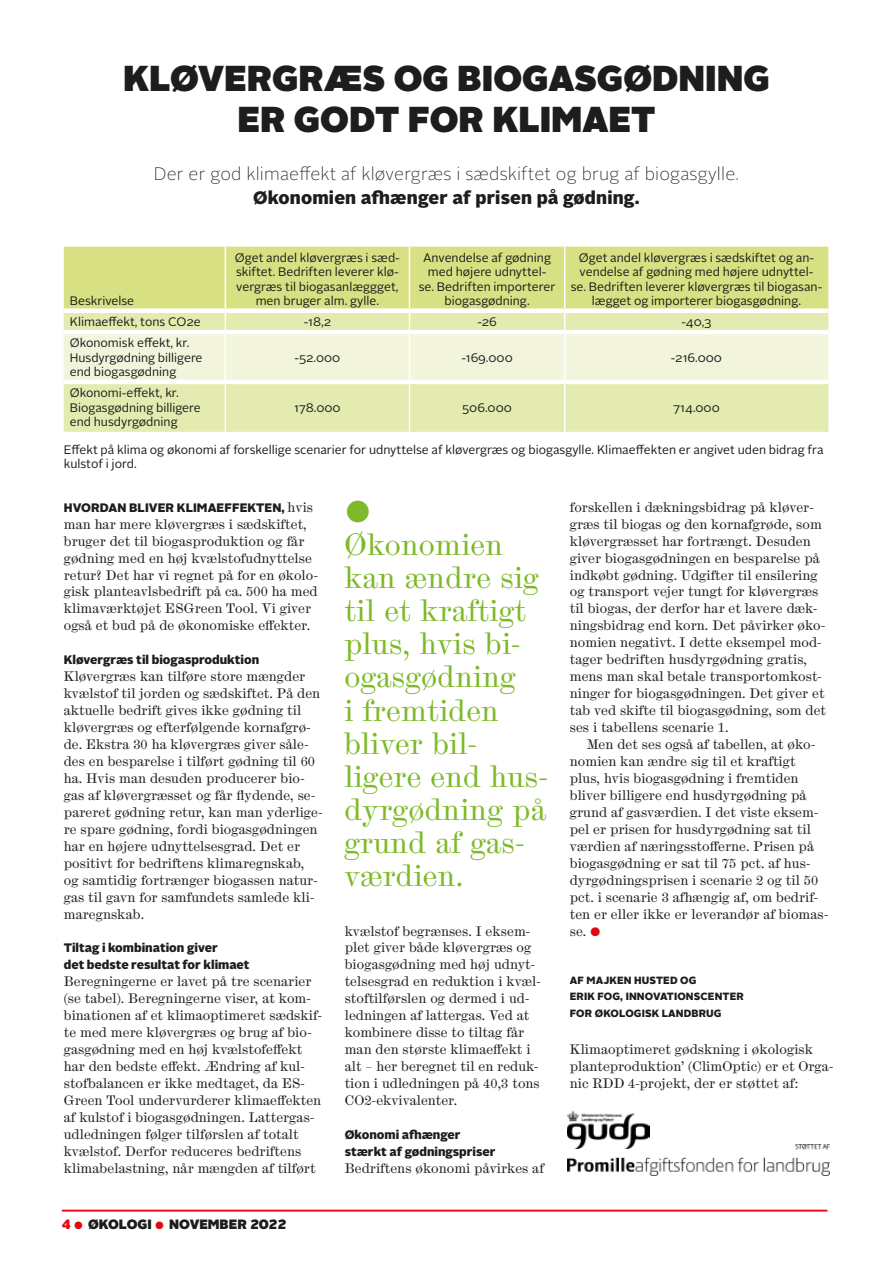
<style>
.page{position:relative;width:893px;height:1263px;background:#fff}
.page>*{position:absolute;margin:0;border:0;box-sizing:border-box;transform-origin:0 0}
.t1{font:900 36px/40.5px "Alright Sans";color:#1d1d1b;text-align:center}
.t2{font:30px/33px "Scotch Modern";letter-spacing:.01em;color:#7db928}
.t3{font:italic 100 30px "Alright Sans";color:#7db928}
.t4{font:100 18px "Alright Sans";letter-spacing:.01em;color:#1d1d1b}
.t5{font:900 18px "Alright Sans";letter-spacing:.01em;color:#1d1d1b}
.t6{font:900 13.5px "Alright Sans";color:#1d1d1b}
.t7{font:12.3px/17px "Scotch Micro";letter-spacing:.005em;color:#1d1d1b}
.t8{font:12.3px/14.2px "Alright Sans";color:#1d1d1b;text-align:center}
.t9{font:900 12.3px/17px "Alright Sans";color:#1d1d1b}
.t10{font:900 10.5px/16.5px "Alright Sans";letter-spacing:.01em;color:#1d1d1b}
.s1{font-family:"Scotch Micro";font-weight:400}
.s2{color:#e30613}
.s3{font-size:10.5px;color:#e30613}
</style>
<div class="page">
<hr style="left:62px;top:1210px;width:765px;height:1px;background:#e30613">
<div style="left:64px;top:247px;width:764px;height:61px;background:#d7e083"></div>
<div style="left:64px;top:384px;width:764px;height:48px;background:#e4ebb1"></div>
<hr style="left:225px;top:247px;width:1px;height:61px;background:#fff">
<hr style="left:409px;top:247px;width:1px;height:61px;background:#fff">
<hr style="left:564px;top:247px;width:1px;height:61px;background:#fff">
<svg style="left:64px;top:313px;width:764px;height:67px"></svg>
<hr style="left:225px;top:334px;width:1px;height:46px;background:#fff">
<hr style="left:409px;top:334px;width:1px;height:46px;background:#fff">
<hr style="left:564px;top:334px;width:1px;height:46px;background:#fff">
<hr style="left:225px;top:384px;width:1px;height:48px;background:#fff">
<hr style="left:409px;top:384px;width:1px;height:48px;background:#fff">
<hr style="left:564px;top:384px;width:1px;height:48px;background:#fff">
<hr style="left:64px;top:330px;width:161px;height:4px;background:#fff">
<hr style="left:225px;top:330px;width:184px;height:4px;background:#fff">
<hr style="left:409px;top:330px;width:156px;height:4px;background:#fff">
<hr style="left:565px;top:330px;width:263px;height:4px;background:#fff">
<img style="left:568px;top:1110px;width:82px;height:34px">
<img style="left:568px;top:1144px;width:261px;height:32px">
<h1 class="t1" style="left:123px;top:58px;width:648px">KLØVERGRÆS OG BIOGASGØDNING<br>ER GODT FOR KLIMAET</h1>
<h3 class="t4" style="left:154px;top:161px;width:587px">Der er god klimaeffekt af kløvergræs i sædskiftet og brug af biogasgylle.</h3>
<h3 class="t5" style="left:253px;top:184px;width:388px">Økonomien afhænger af prisen på gødning.</h3>
<p class="t8" style="left:70px;top:294px;width:66px">Beskrivelse</p>
<p class="t8" style="left:235px;top:251px;width:166px">Øget andel kløvergræs i sæd&shy;skiftet. Bedriften leverer klø&shy;vergræs til biogasanlæggget, men bruger alm. gylle.</p>
<p class="t8" style="left:419px;top:251px;width:138px">Anvendelse af gødning med højere udnyttel&shy;se. Bedriften importerer biogasgødning.</p>
<p class="t8" style="left:571px;top:251px;width:253px">Øget andel kløvergræs i sædskiftet og an&shy;vendelse af gødning med højere udnyttel&shy;se. Bedriften leverer kløvergræs til biogasan&shy;lægget og importerer biogasgødning.</p>
<p class="t8" style="left:70px;top:315px;width:133px">Klimaeffekt, tons CO2e</p>
<p class="t8" style="left:304px;top:315px;width:29px">-18,2</p>
<p class="t8" style="left:477px;top:315px;width:21px">-26</p>
<p class="t8" style="left:682px;top:315px;width:31px">-40,3</p>
<p class="t8" style="left:70px;top:336px;width:134px;text-align:left">Økonomisk effekt, kr.<br>Husdyrgødning billigere end biogasgødning</p>
<p class="t8" style="left:294px;top:350px;width:47px">-52.000</p>
<p class="t8" style="left:461px;top:350px;width:53px">-169.000</p>
<p class="t8" style="left:671px;top:350px;width:53px">-216.000</p>
<p class="t8" style="left:70px;top:386px;width:132px;text-align:left">Økonomi-effekt, kr.<br>Biogasgødning billigere end husdyrgødning</p>
<p class="t8" style="left:294px;top:400px;width:48px">178.000</p>
<p class="t8" style="left:462px;top:400px;width:51px">506.000</p>
<p class="t8" style="left:673px;top:400px;width:48px">714.000</p>
<p class="t8" style="left:64px;top:442px;width:761px;text-align:left">Effekt på klima og økonomi af forskellige scenarier for udnyttelse af kløvergræs og biogasgylle. Klimaeffekten er angivet uden bidrag fra kulstof i jord.</p>
<p class="t9" style="left:64px;top:499px;width:251px">HVORDAN BLIVER KLIMAEFFEKTEN, <span class="s1">hvis</span></p>
<p class="t7" style="left:64px;top:516px;width:256px">man har mere kløvergræs i sædskiftet, bruger det til biogasproduktion og får gødning med en høj kvælstofudnyttelse retur? Det har vi regnet på for en økolo&shy;gisk planteavlsbedrift på ca. 500 ha med klimaværktøjet ESGreen Tool. Vi giver også et bud på de økonomiske effekter.</p>
<p class="t9" style="left:64px;top:651px;width:197px">Kløvergræs til biogasproduktion</p>
<p class="t7" style="left:64px;top:668px;width:260px">Kløvergræs kan tilføre store mængder kvælstof til jorden og sædskiftet. På den aktuelle bedrift gives ikke gødning til kløvergræs og efterfølgende kornafgrø&shy;de. Ekstra 30 ha kløvergræs giver såle&shy;des en besparelse i tilført gødning til 60 ha. Hvis man desuden producerer bio&shy;gas af kløvergræsset og får flydende, se&shy;pareret gødning retur, kan man yderlige&shy;re spare gødning, fordi biogasgødningen har en højere udnyttelsesgrad. Det er positivt for bedriftens klimaregnskab,<br>og samtidig fortrænger biogassen natur&shy;gas til gavn for samfundets samlede kli&shy;maregnskab.</p>
<p class="t9" style="left:64px;top:940px;width:187px">Tiltag i kombination giver<br>det bedste resultat for klimaet</p>
<p class="t7" style="left:64px;top:973px;width:260px">Beregningerne er lavet på tre scenarier (se tabel). Beregningerne viser, at kom&shy;binationen af et klimaoptimeret sædskif&shy;te med mere kløvergræs og brug af bio&shy;gasgødning med en høj kvælstofeffekt har den bedste effekt. Ændring af kul&shy;stofbalancen er ikke medtaget, da ES-Green Tool undervurderer klimaeffekten af kulstof i biogasgødningen. Lattergas&shy;udledningen følger tilførslen af totalt kvælstof. Derfor reduceres bedriftens klimabelastning, når mængden af tilført</p>
<p class="t6" style="left:62px;top:1214px;width:226px"><span class="s2">4</span> <span class="s3">●</span> ØKOLOGI <span class="s3">●</span> NOVEMBER 2022</p>
<h2 class="t3" style="left:344px;top:492px;width:28px">●</h2>
<h2 class="t2" style="left:344px;top:529px;width:205px">Økonomien kan ændre sig til et kraftigt plus, hvis bi&shy;ogasgødning<br>i fremtiden bliver bil&shy;ligere end hus&shy;dyrgødning på grund af gas&shy;værdien.</h2>
<p class="t7" style="left:345px;top:922px;width:197px">kvælstof begrænses. I eksem&shy;plet giver både kløvergræs og biogasgødning med høj udnyt&shy;telsesgrad en reduktion i kvæl&shy;stoftilførslen og dermed i ud&shy;ledningen af lattergas. Ved at kombinere disse to tiltag får man den største klimaeffekt i alt – her beregnet til en reduk&shy;tion i udledningen på 40,3 tons<br>CO2-ekvivalenter.</p>
<p class="t9" style="left:345px;top:1126px;width:152px">Økonomi afhænger stærkt af gødningspriser</p>
<p class="t7" style="left:345px;top:1160px;width:201px">Bedriftens økonomi påvirkes af</p>
<p class="t7" style="left:570px;top:499px;width:258px">forskellen i dækningsbidrag på kløver&shy;græs til biogas og den kornafgrøde, som kløvergræsset har fortrængt. Desuden giver biogasgødningen en besparelse på indkøbt gødning. Udgifter til ensilering og transport vejer tungt for kløvergræs til biogas, der derfor har et lavere dæk&shy;ningsbidrag end korn. Det påvirker øko&shy;nomien negativt. I dette eksempel mod&shy;tager bedriften husdyrgødning gratis, mens man skal betale transportomkost&shy;ninger for biogasgødningen. Det giver et tab ved skifte til biogasgødning, som det ses i tabellens scenarie 1.</p>
<p class="t7" style="left:570px;top:736px;width:260px;text-indent:17px">Men det ses også af tabellen, at øko&shy;nomien kan ændre sig til et kraftigt plus, hvis biogasgødning i fremtiden bliver billigere end husdyrgødning på grund af gasværdien. I det viste eksem&shy;pel er prisen for husdyrgødning sat til værdien af næringsstofferne. Prisen på biogasgødning er sat til 75 pct. af hus&shy;dyrgødningsprisen i scenarie 2 og til 50 pct. i scenarie 3 afhængig af, om bedrif&shy;ten er eller ikke er leverandør af biomas&shy;se. <span class="s2">●</span></p>
<p class="t10" style="left:570px;top:972px;width:176px">AF MAJKEN HUSTED OG<br>ERIK FOG, INNOVATIONSCENTER<br>FOR ØKOLOGISK LANDBRUG</p>
<p class="t7" style="left:570px;top:1041px;width:265px">Klimaoptimeret gødskning i økologisk planteproduktion’ (ClimOptic) er et Orga&shy;nic RDD 4-projekt, der er støttet af:</p>
</div>
